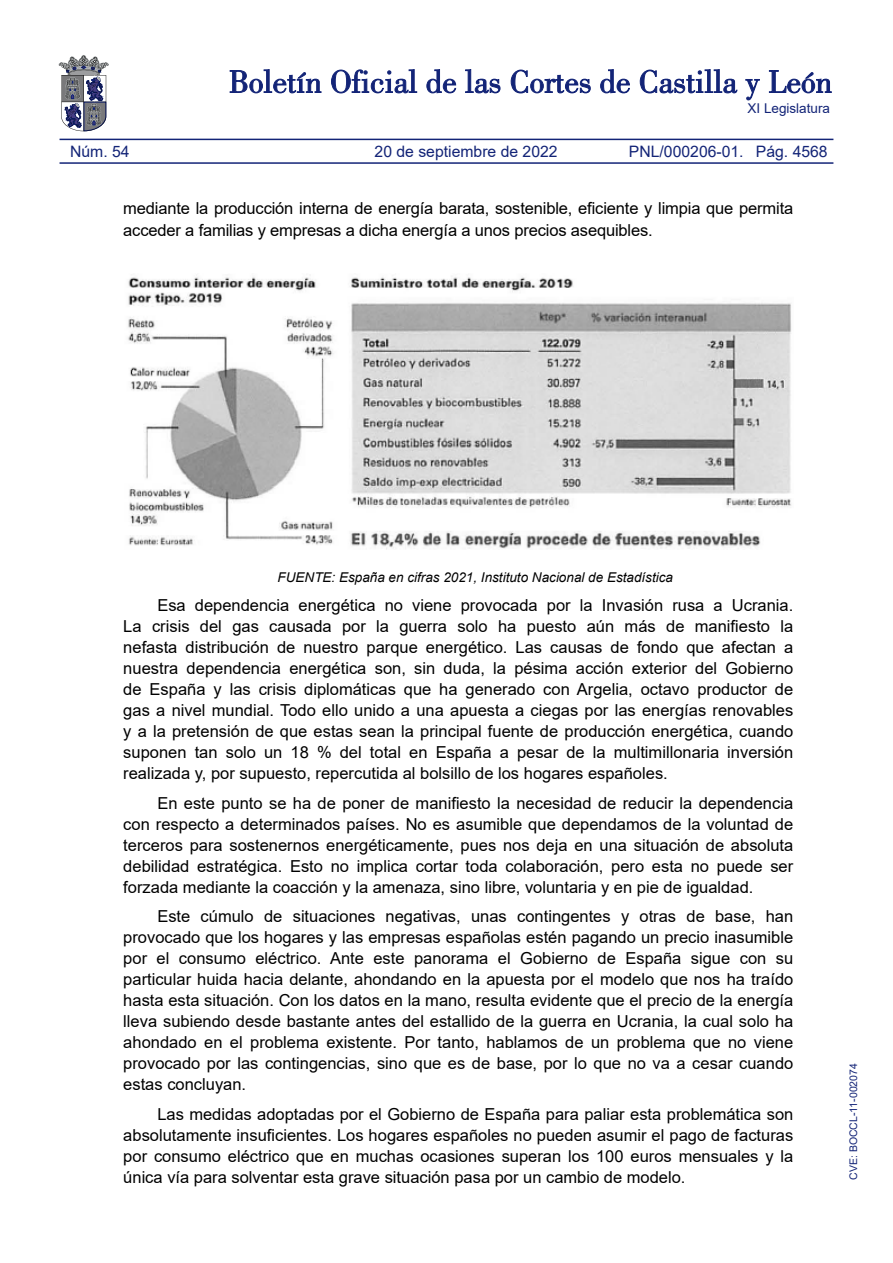
<style>
.page{position:relative;width:893px;height:1263px;background:#fff}
.page>*{position:absolute;margin:0;border:0;box-sizing:border-box;transform-origin:0 0}
.TextoCuerpo{font:16.5px/21px "Arial";color:#000;text-align:justify}
.E_Referencia{font:15.75px "Arial";color:#132477}
.TextoCuerpo-2{font:italic 13.5px "Arial";color:#000}
.t1{font:13.5px "Arial";color:#132477}
.t2{font:10.5px "Arial";color:#132477}
</style>
<div class="page">
<svg style="left:230px;top:69px;width:91px;height:24px"></svg>
<svg style="left:331px;top:69px;width:86px;height:24px"></svg>
<svg style="left:426px;top:69px;width:30px;height:24px"></svg>
<svg style="left:465px;top:69px;width:35px;height:24px"></svg>
<svg style="left:511px;top:70px;width:80px;height:23px"></svg>
<svg style="left:600px;top:69px;width:30px;height:24px"></svg>
<svg style="left:640px;top:69px;width:97px;height:24px"></svg>
<svg style="left:745px;top:79px;width:15px;height:21px"></svg>
<svg style="left:769px;top:70px;width:63px;height:23px"></svg>
<svg style="left:59px;top:55px;width:50px;height:76px"></svg>
<hr style="left:60px;top:162px;width:773px;height:2px;background:#132477">
<hr style="left:60px;top:139px;width:773px;height:1px;background:#132477">
<img style="left:128px;top:276px;width:664px;height:274px">
<p class="t1" style="left:747px;top:99px;width:84px">XI Legislatura</p>
<p class="E_Referencia" style="left:70px;top:140px;width:61px">Núm. 54</p>
<p class="E_Referencia" style="left:375px;top:140px;width:184px">20 de septiembre de 2022</p>
<p class="E_Referencia" style="left:629px;top:140px;width:200px">PNL/000206-01. Pág. 4568</p>
<p class="TextoCuerpo" style="left:123px;top:197px;width:671px;line-height:21.6px">mediante la producción interna de energía barata, sostenible, eficiente y limpia que permita acceder a familias y empresas a dicha energía a unos precios asequibles.</p>
<p class="TextoCuerpo-2" style="left:278px;top:568px;width:397px">FUENTE: España en cifras 2021, Instituto Nacional de Estadística</p>
<p class="TextoCuerpo" style="left:123px;top:595px;width:671px;text-indent:34px">Esa dependencia energética no viene provocada por la Invasión rusa a Ucrania.<br>La crisis del gas causada por la guerra solo ha puesto aún más de manifiesto la nefasta distribución de nuestro parque energético. Las causas de fondo que afectan a nuestra dependencia energética son, sin duda, la pésima acción exterior del Gobierno de España y las crisis diplomáticas que ha generado con Argelia, octavo productor de gas a nivel mundial. Todo ello unido a una apuesta a ciegas por las energías renovables y a la pretensión de que estas sean la principal fuente de producción energética, cuando suponen tan solo un 18 % del total en España a pesar de la multimillonaria inversión realizada y, por supuesto, repercutida al bolsillo de los hogares españoles.</p>
<p class="TextoCuerpo" style="left:123px;top:792px;width:671px;text-indent:34px">En este punto se ha de poner de manifiesto la necesidad de reducir la dependencia con respecto a determinados países. No es asumible que dependamos de la voluntad de terceros para sostenernos energéticamente, pues nos deja en una situación de absoluta debilidad estratégica. Esto no implica cortar toda colaboración, pero esta no puede ser forzada mediante la coacción y la amenaza, sino libre, voluntaria y en pie de igualdad.</p>
<p class="TextoCuerpo" style="left:123px;top:906px;width:671px;text-indent:34px">Este cúmulo de situaciones negativas, unas contingentes y otras de base, han provocado que los hogares y las empresas españolas estén pagando un precio inasumible por el consumo eléctrico. Ante este panorama el Gobierno de España sigue con su particular huida hacia delante, ahondando en la apuesta por el modelo que nos ha traído hasta esta situación. Con los datos en la mano, resulta evidente que el precio de la energía lleva subiendo desde bastante antes del estallido de la guerra en Ucrania, la cual solo ha ahondado en el problema existente. Por tanto, hablamos de un problema que no viene provocado por las contingencias, sino que es de base, por lo que no va a cesar cuando estas concluyan.</p>
<p class="TextoCuerpo" style="left:123px;top:1103px;width:671px;text-indent:34px">Las medidas adoptadas por el Gobierno de España para paliar esta problemática son absolutamente insuficientes. Los hogares españoles no pueden asumir el pago de facturas por consumo eléctrico que en muchas ocasiones superan los 100 euros mensuales y la única vía para solventar esta grave situación pasa por un cambio de modelo.</p>
<p class="t2" style="left:846px;top:1180px;width:118px;rotate:-90deg">CVE: BOCCL-11-002074</p>
</div>
